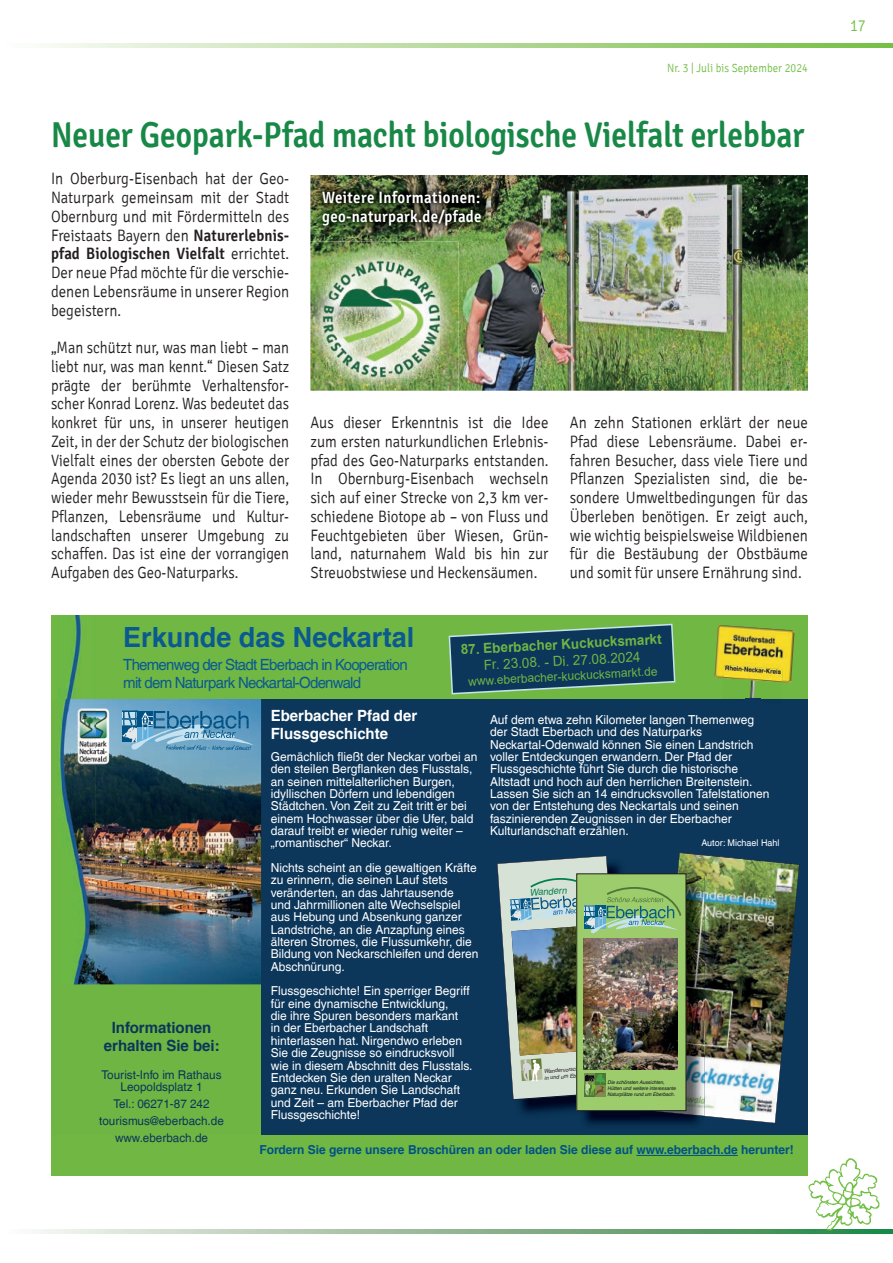
<style>
.page{position:relative;width:893px;height:1263px;background:#fff}
.page>*{position:absolute;margin:0;border:0;box-sizing:border-box;transform-origin:0 0}
.t1{font:600 36px "Signika";color:#188847;scale:.87 1}
.t2{font:700 27.75px "Helvetica LT Com";color:#0a5991}
.t3{font:300 16.5px/18.8px "Signika";color:#231f20;text-align:justify;scale:.9 1}
.t4{font:300 16.5px/18.8px "Signika";color:#231f20;text-align:justify;scale:.88 1}
.t5{font:600 16.5px/18.8px "Signika";letter-spacing:.02em;color:#fff;scale:.9 1}
.t6{font:300 16.5px "Signika";color:#71bf44;scale:.9 1}
.t7{font:15.45px/18.5px "Helvetica LT Com";letter-spacing:-.05em;color:#0a5991}
.t8{font:700 15.45px/18.5px "Helvetica LT Com";color:#fff}
.t9{font:700 15.45px/18.5px "Helvetica LT Com";color:#0c365a;text-align:center}
.t10{font:700 13.95px "Arial";color:#6eb544}
.t11{font:13.95px "Arial";color:#6eb544}
.t12{font:12.3px/12.3px "Helvetica LT Com";color:#fff}
.t13{font:700 12.3px "Helvetica LT Com";color:#005285}
.t14{font:12.3px "Arial";color:#6eb544}
.t15{font:12px/17px "Helvetica LT Com";color:#0c365a;text-align:center}
.t16{font:300 12px "Signika";letter-spacing:.01em;color:#71bf44;scale:.9 1}
.t17{font:italic 9.45px "Helvetica LT Com";color:#018049}
.t18{font:9.3px "Helvetica LT Com";color:#fff}
.t19{font:italic 5.55px/6.6px "Helvetica LT Com";color:#231f20}
.t20{font:italic 4.95px/6.1px "Helvetica LT Com";color:#0e0c14}
.s1{font-weight:600}
</style>
<div class="page">
<svg style="left:43px;top:44px;width:850px;height:4px"></svg>
<svg style="left:36px;top:1229px;width:857px;height:4px"></svg>
<img style="left:807px;top:1158px;width:74px;height:75px">
<div style="left:107px;top:616px;width:701px;height:560px;background:#0c365a"></div>
<div style="left:51px;top:616px;width:209px;height:560px;background:#6eb544"></div>
<div style="left:51px;top:616px;width:757px;height:83px;background:#70b744"></div>
<img style="left:745px;top:683px;width:16px;height:16px">
<img style="left:714px;top:625px;width:81px;height:58px">
<img style="left:723px;top:665px;width:60px;height:17px">
<img style="left:59px;top:699px;width:202px;height:285px">
<svg style="left:122px;top:711px;width:132px;height:39px"></svg>
<div style="left:51px;top:1135px;width:757px;height:41px;background:#70b744"></div>
<img style="left:57px;top:616px;width:25px;height:83px">
<img style="left:62px;top:699px;width:33px;height:285px">
<img style="left:76px;top:708px;width:35px;height:57px">
<img style="left:497px;top:852px;width:302px;height:271px">
<hr style="left:636px;top:1155px;width:102px;height:1px;background:#005285">
<svg style="left:448px;top:623px;width:228px;height:72px"></svg>
<img style="left:310px;top:175px;width:498px;height:216px">
<img style="left:314px;top:182px;width:176px;height:52px">
<img style="left:310px;top:242px;width:149px;height:149px">
<img style="left:322px;top:261px;width:118px;height:116px">
<p class="t16" style="left:667px;top:61px;width:158px">Nr. 3 | Juli bis September 2024</p>
<h1 class="t1" style="left:51px;top:114px;width:867px">Neuer Geopark-Pfad macht biologische Vielfalt erlebbar</h1>
<h3 class="t5" style="left:322px;top:188px;width:178px">Weitere Informationen: geo-naturpark.de/pfade</h3>
<p class="t3" style="left:51px;top:170px;width:266px">In Oberburg-Eisenbach hat der Geo-Naturpark gemeinsam mit der Stadt Obernburg und mit Fördermitteln des Freistaats Bayern den <span class="s1">Naturerlebnis&shy;pfad Biologischen Vielfalt</span> errichtet.<br>Der neue Pfad möchte für die verschie&shy;denen Lebensräume in unserer Region begeistern.</p>
<p class="t4" style="left:51px;top:339px;width:272px">„Man schützt nur, was man liebt – man liebt nur, was man kennt.“ Diesen Satz prägte der berühmte Verhaltensfor&shy;scher Konrad Lorenz. Was bedeutet das konkret für uns, in unserer heutigen Zeit, in der der Schutz der biologischen Vielfalt eines der obersten Gebote der Agenda 2030 ist? Es liegt an uns allen, wieder mehr Bewusstsein für die Tiere, Pflanzen, Lebensräume und Kultur&shy;landschaften unserer Umgebung zu schaffen. Das ist eine der vorrangigen Aufgaben des Geo-Naturparks.</p>
<p class="t3" style="left:310px;top:414px;width:266px">Aus dieser Erkenntnis ist die Idee zum ersten naturkundlichen Erlebnis&shy;pfad des Geo-Naturparks entstanden.<br>In Obernburg-Eisenbach wechseln sich auf einer Strecke von 2,3 km ver&shy;schiedene Biotope ab – von Fluss und Feuchtgebieten über Wiesen, Grün&shy;land, naturnahem Wald bis hin zur Streuobstwiese und Heckensäumen.</p>
<p class="t3" style="left:570px;top:413px;width:266px">An zehn Stationen erklärt der neue Pfad diese Lebensräume. Dabei er&shy;fahren Besucher, dass viele Tiere und Pflanzen Spezialisten sind, die be&shy;sondere Umweltbedingungen für das Überleben benötigen. Er zeigt auch, wie wichtig beispielsweise Wildbienen für die Bestäubung der Obstbäume und somit für unsere Ernährung sind.</p>
<h2 class="t2" style="left:123px;top:620px;width:293px">Erkunde das Neckartal</h2>
<p class="t7" style="left:123px;top:655px;width:286px">Themenweg der Stadt Eberbach in Kooperation mit dem Naturpark Neckartal-Odenwald</p>
<p class="t10" style="left:460px;top:640px;width:203px;rotate:-3deg">87. Eberbacher Kuckucksmarkt</p>
<p class="t11" style="left:483px;top:655px;width:158px;rotate:-3deg">Fr. 23.08. - Di. 27.08.2024</p>
<p class="t14" style="left:468px;top:673px;width:191px;rotate:-3deg">www.eberbacher-kuckucksmarkt.de</p>
<p class="t9" style="left:104px;top:1018px;width:117px">Informationen erhalten Sie bei:</p>
<p class="t15" style="left:102px;top:1069px;width:122px;line-height:12.3px">Tourist-Info im Rathaus<br>Leopoldsplatz 1</p>
<p class="t15" style="left:99px;top:1096px;width:126px">Tel.: 06271-87 242 tourismus@eberbach.de www.eberbach.de</p>
<p class="t8" style="left:271px;top:706px;width:148px">Eberbacher Pfad der<br>Flussgeschichte</p>
<p class="t12" style="left:271px;top:750px;width:208px">Gemächlich fließt der Neckar vorbei an den steilen Bergflanken des Flusstals, an seinen mittelalterlichen Burgen, idyllischen Dörfern und lebendigen Städtchen. Von Zeit zu Zeit tritt er bei einem Hochwasser über die Ufer, bald darauf treibt er wieder ruhig weiter – „romantischer“ Neckar.</p>
<p class="t12" style="left:271px;top:861px;width:209px">Nichts scheint an die gewaltigen Kräfte zu erinnern, die seinen Lauf stets veränderten, an das Jahrtausende<br>und Jahrmillionen alte Wechselspiel aus Hebung und Absenkung ganzer Landstriche, an die Anzapfung eines älteren Stromes, die Flussumkehr, die Bildung von Neckarschleifen und deren Abschnürung.</p>
<p class="t12" style="left:271px;top:985px;width:203px">Flussgeschichte! Ein sperriger Begriff für eine dynamische Entwicklung,<br>die ihre Spuren besonders markant<br>in der Eberbacher Landschaft hinterlassen hat. Nirgendwo erleben Sie die Zeugnisse so eindrucksvoll wie in diesem Abschnitt des Flusstals.<br>Entdecken Sie den uralten Neckar ganz neu. Erkunden Sie Landschaft und Zeit – am Eberbacher Pfad der Flussgeschichte!</p>
<p class="t12" style="left:490px;top:713px;width:281px">Auf dem etwa zehn Kilometer langen Themenweg der Stadt Eberbach und des Naturparks Neckartal-Odenwald können Sie einen Landstrich voller Entdeckungen erwandern. Der Pfad der Flussgeschichte führt Sie durch die historische Altstadt und hoch auf den herrlichen Breitenstein.<br>Lassen Sie sich an 14 eindrucksvollen Tafelstationen von der Entstehung des Neckartals und seinen faszinierenden Zeugnissen in der Eberbacher Kulturlandschaft erzählen.</p>
<p class="t18" style="left:701px;top:838px;width:80px">Autor: Michael Hahl</p>
<p class="t17" style="left:529px;top:887px;width:39px;rotate:-4deg">Wandern</p>
<p class="t19" style="left:544px;top:1068px;width:50px;rotate:-4deg">Wandervorschläge in und um Eberbach</p>
<p class="t20" style="left:608px;top:1079px;width:70px">Die schönsten Aussichten,<br>Hütten und weitere interessante<br>Naturplätze rund um Eberbach.</p>
<p class="t13" style="left:259px;top:1143px;width:536px">Fordern Sie gerne unsere Broschüren an oder laden Sie diese auf www.eberbach.de herunter!</p>
<h3 class="t6" style="left:850px;top:17px;width:19px">17</h3>
</div>
